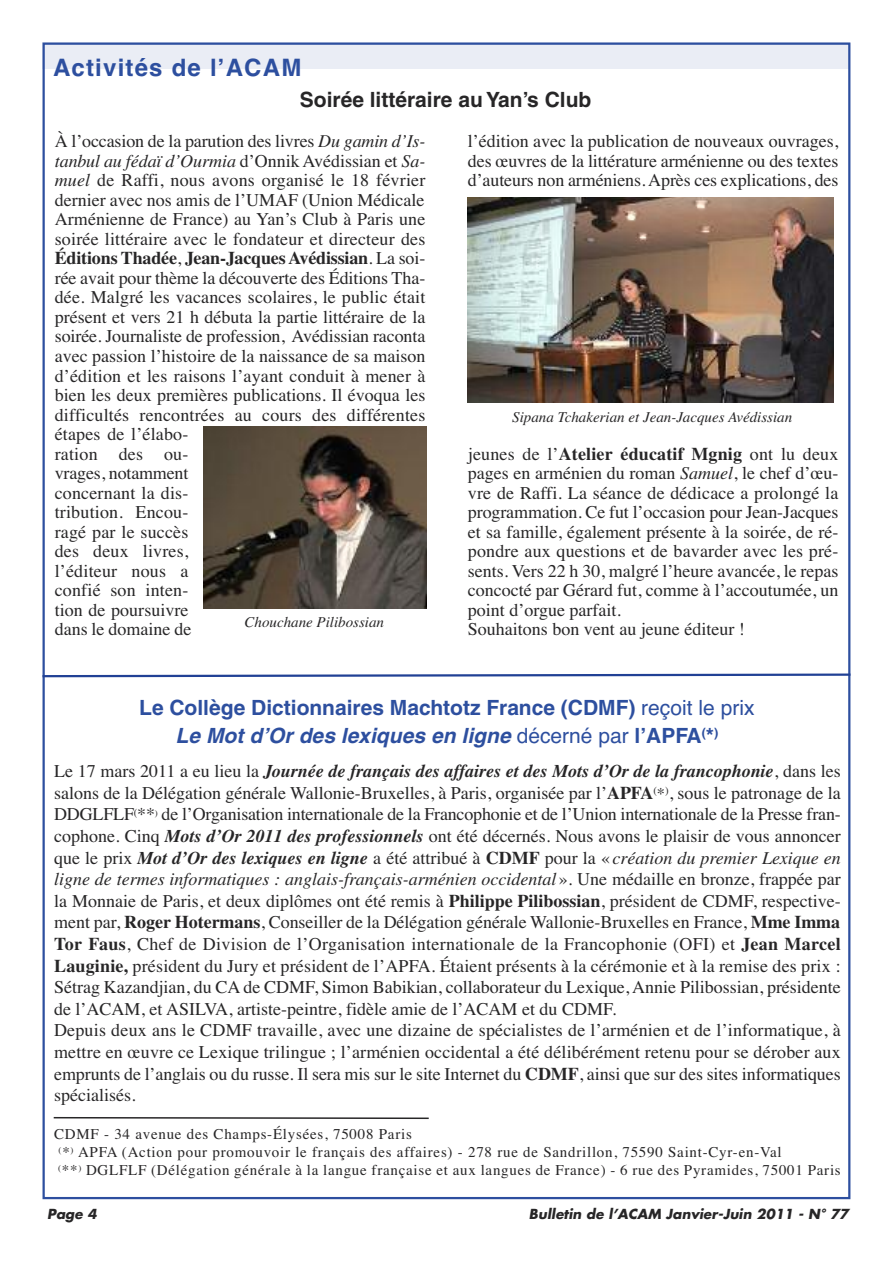
<style>
.page{position:relative;width:893px;height:1263px;background:#fff}
.page>*{position:absolute;margin:0;border:0;box-sizing:border-box;transform-origin:0 0}
.t1{font:24px "Helvetica Bold TT";letter-spacing:.05em;color:#2d4f9f}
.t2{font:700 21px/28.5px "Helvetica";color:#2d4f9f;text-align:center}
.t3{font:700 21px "Helvetica";color:#272627}
.t4{font:18px/19.5px "Times";color:#272627}
.t5{font:15px/18px "Times";letter-spacing:.05em;color:#272627}
.t6{font:15px "Times Italic TT";color:#272627}
.t7{font:italic 700 13.5px "Futura";letter-spacing:.005em;color:#272627}
.s1{font-style:italic}
.s2{font-weight:700}
.s3{font-weight:400}
.s4{font-weight:700;font-style:italic}
.s5{font-size:16.5px}
.s6{font-family:"Times Bold TT"}
.s7{font-family:"TITUS Cyberbit Basic"}
</style>
<div class="page">
<div style="left:43px;top:43px;width:807px;height:26px;background:#eaedf5"></div>
<svg style="left:42px;top:672px;width:809px;height:6px"></svg>
<svg style="left:53px;top:1116px;width:376px;height:4px"></svg>
<img style="left:468px;top:197px;width:365px;height:205px">
<img style="left:203px;top:426px;width:223px;height:183px">
<h1 class="t1" style="left:53px;top:54px;width:250px">Activités de lʼACAM</h1>
<p class="t3" style="left:300px;top:92px;width:293px">Soirée littéraire au Yan’s Club</p>
<p class="t4" style="left:55px;top:131px;width:372px">À l’occasion de la parution des livres <span class="s1">Du gamin d’Is&shy;tanbul au fédaï d’Ourmia</span> d’Onnik Avédissian et <span class="s1">Sa&shy;muel</span> de Raffi, nous avons organisé le 18 février dernier avec nos amis de l’UMAF (Union Médicale Arménienne de France) au Yan’s Club à Paris une soirée littéraire avec le fondateur et directeur des <span class="s2">Éditions Thadée</span>, <span class="s2">Jean-Jacques Avédissian</span>. La soi&shy;rée avait pour thème la découverte des Éditions Tha&shy;dée. Malgré les vacances scolaires, le public était présent et vers 21 h débuta la partie littéraire de la soirée. Journaliste de profession, Avédissian raconta avec passion l’histoire de la naissance de sa maison d’édition et les raisons l’ayant conduit à mener à bien les deux premières publications. Il évoqua les difficultés rencontrées au cours des différentes étapes de l’élabo-<br>ration des ou-<br>vrages, notamment<br>concernant la dis-<br>tribution. Encou-<br>ragé par le succès<br>des deux livres,<br>l’éditeur nous a<br>confié son inten-<br>tion de poursuivre<br>dans le domaine de</p>
<p class="t4" style="left:468px;top:131px;width:372px;text-align:justify">l’édition avec la publication de nouveaux ouvrages, des œuvres de la littérature arménienne ou des textes d’auteurs non arméniens. Après ces explications, des</p>
<p class="t6" style="left:512px;top:408px;width:281px">Sipana Tchakerian et Jean-Jacques Avédissian</p>
<p class="t4" style="left:468px;top:443px;width:372px">jeunes de l’<span class="s2">Atelier éducatif Mgnig</span> ont lu deux pages en arménien du roman <span class="s1">Samuel</span>, le chef d’œu&shy;vre de Raffi. La séance de dédicace a prolongé la programmation. Ce fut l’occasion pour Jean-Jacques et sa famille, également présente à la soirée, de ré&shy;pondre aux questions et de bavarder avec les pré&shy;sents. Vers 22 h 30, malgré l’heure avancée, le repas concocté par Gérard fut, comme à l’accoutumée, un point d’orgue parfait.<br>Souhaitons bon vent au jeune éditeur !</p>
<p class="t6" style="left:244px;top:613px;width:141px">Chouchane Pilibossian</p>
<p class="t2" style="left:139px;top:695px;width:617px">Le Collège Dictionnaires Machtotz France (CDMF) <span class="s3">reçoit le prix<br></span><span class="s1">Le Mot d’Or des lexiques en ligne</span> <span class="s3">décerné par</span> l’APFA<sup>(</sup>*<sup>)</sup></p>
<p class="t4" style="left:54px;top:760px;width:788px;line-height:21.6px">Le 17 mars 2011 a eu lieu la <span class="s4">Journée de français des affaires et des Mots d’Or de la francophonie</span>, dans les salons de la Délégation générale Wallonie-Bruxelles, à Paris, organisée par l’<span class="s2">APFA</span><sup>(</sup><span class="s5">*</span><sup>)</sup>, sous le patronage de la DDGLFLF<sup>(</sup>**<sup>)</sup> de l’Organisation internationale de la Francophonie et de l’Union internationale de la Presse fran&shy;cophone. Cinq <span class="s4">Mots d’Or 2011 des professionnels</span> ont été décernés. Nous avons le plaisir de vous annoncer que le prix <span class="s4">Mot d’Or des lexiques en ligne</span> a été attribué à <span class="s2">CDMF</span> pour la «<span class="s1">création du premier Lexique en ligne de termes informatiques : anglais-français-arménien occidental</span>». Une médaille en bronze, frappée par la Monnaie de Paris, et deux diplômes ont été remis à <span class="s2">Philippe Pilibossian</span>, président de CDMF, respective&shy;ment par, <span class="s2">Roger Hotermans</span>, Conseiller de la Délégation générale Wallonie-Bruxelles en France, <span class="s2">Mme Imma Tor Faus</span>, Chef de Division de l’Organisation internationale de la Francophonie (OFI) et <span class="s2">Jean Marcel Lauginie,</span> président du Jury et président de l’APFA. Étaient présents à la cérémonie et à la remise des prix :<br>Sétrag Kazandjian, du CA de CDMF, Simon Babikian, collaborateur du Lexique, Annie Pilibossian, présidente de l’ACAM, et ASILVA, artiste-peintre, fidèle amie de l’ACAM et du CDMF.<br>Depuis deux ans le CDMF travaille, avec une dizaine de spécialistes de l’arménien et de l’informatique, à mettre en œuvre ce Lexique trilingue ; l’arménien occidental a été délibérément retenu pour se dérober aux emprunts de l’anglais ou du russe. Il sera mis sur le site Internet du <span class="s6">CDMF</span>, ainsi que sur des sites informatiques spécialisés.</p>
<p class="t5" style="left:54px;top:1124px;width:788px">CDMF - 34 avenue des Champs-Élysées, 75008 Paris<br><sup>(</sup>*<sup>)</sup> APFA (Action pour promouvoir le français des affaires) - 278 rue de Sandrillon, 75590 Saint-Cyr-en-Val<br><sup>(</sup>**<sup>)</sup> DGLFLF (Délégation général<span class="s7">e</span> à la langue française et aux langues de France) - 6 rue des Pyramides, 75001 Paris</p>
<p class="t7" style="left:47px;top:1208px;width:51px">Page 4</p>
<p class="t7" style="left:529px;top:1208px;width:321px">Bulletin de l’ACAM Janvier-Juin 2011 - N° 77</p>
</div>
